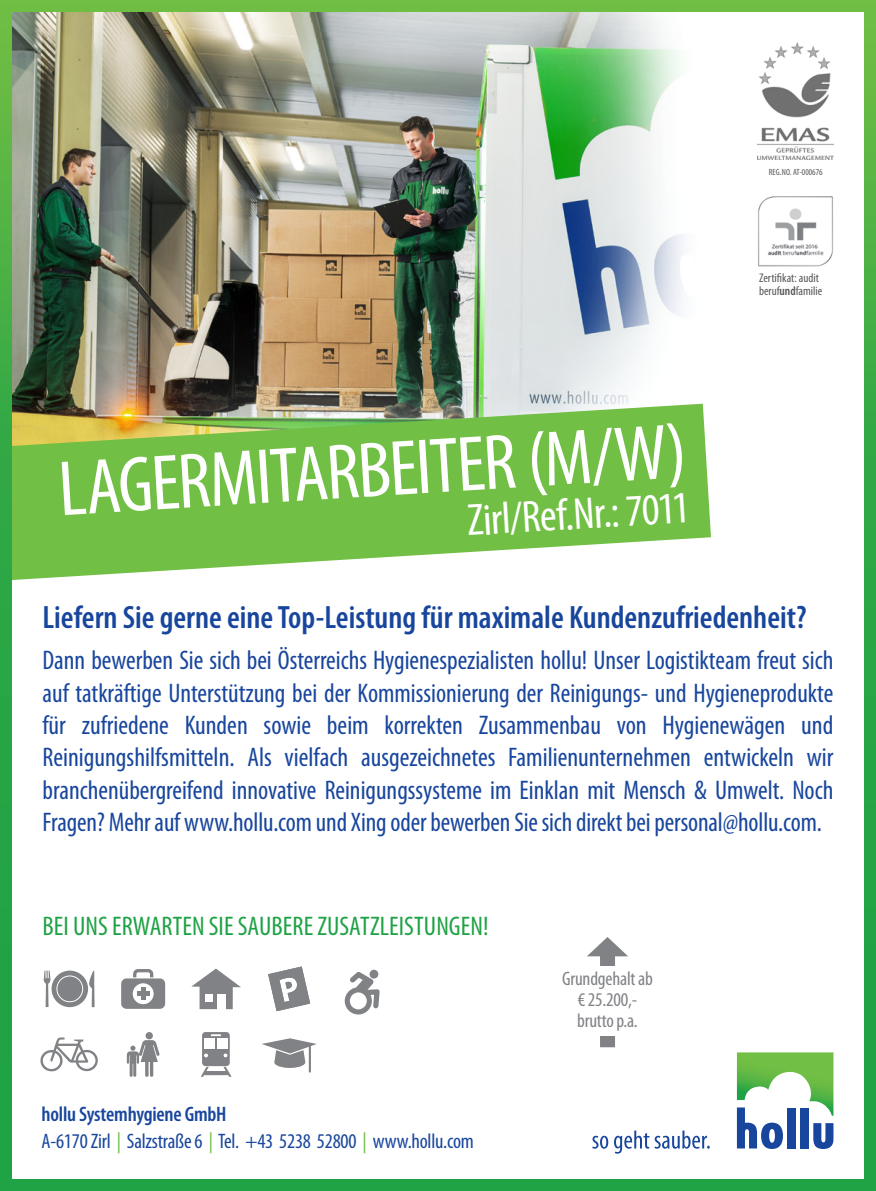
<style>
.page{position:relative;width:876px;height:1191px;background:#fff}
.page>*{position:absolute;margin:0;border:0;box-sizing:border-box;transform-origin:0 0}
.t1{font:condensed 78.9px "Myriad Pro";color:#fff}
.t2{font:condensed 45px "Myriad Pro";color:#fff}
.copy{font:600 condensed 32.4px "Myriad Pro";color:#18469d}
.copy-2{font:condensed 27px/32.4px "Myriad Pro";letter-spacing:-.005em;color:#18469d;text-align:justify}
.t3{font:condensed 27px "Myriad Pro";color:#1fa245}
.t4{font:condensed 21px "Myriad Pro";letter-spacing:-.01em;color:#18469d}
.t5{font:600 condensed 21px "Myriad Pro";letter-spacing:-.01em;color:#18469d}
.t6{font:condensed 19.5px "Myriad Pro";letter-spacing:-.01em;color:#808285}
.t7{font:condensed 12.6px "Myriad Pro";color:#57585a}
.t8{font:condensed 9px "Myriad Pro";color:#57585a}
.s1{font-weight:600}
.s2{color:#71bf44}
</style>
<div class="page">
<img style="left:0;top:0;width:876px;height:1191px">
<img style="left:758px;top:43px;width:75px;height:116px">
<img style="left:758px;top:195px;width:75px;height:71px">
<p class="t8" style="left:769px;top:167px;width:56px">REG.NO. AT-000676</p>
<p class="t1" style="left:55px;top:444px;width:630px;rotate:-4deg">LAGERMITARBEITER (M/W)</p>
<p class="t2" style="left:466px;top:492px;width:224px;rotate:-3deg">Zirl/Ref.Nr.: 7011</p>
<p class="t7" style="left:759px;top:270px;width:61px">Zertifikat: audit</p>
<p class="t7" style="left:759px;top:283px;width:65px">beruf<span class="s1">und</span>familie</p>
<p class="copy" style="left:43px;top:600px;width:765px">Liefern Sie gerne eine Top-Leistung für maximale Kundenzufriedenheit?</p>
<p class="copy-2" style="left:43px;top:644px;width:792px">Dann bewerben Sie sich bei Österreichs Hygienespezialisten hollu! Unser Logistikteam freut sich auf tatkräftige Unterstützung bei der Kommissionierung der Reinigungs- und Hygieneprodukte für zufriedene Kunden sowie beim korrekten Zusammenbau von Hygienewägen und Reinigungshilfsmitteln. Als vielfach ausgezeichnetes Familienunternehmen entwickeln wir branchenübergreifend innovative Reinigungssysteme im Einklan mit Mensch &amp; Umwelt. Noch Fragen? Mehr auf www.hollu.com und Xing oder bewerben Sie sich direkt bei personal@hollu.com.</p>
<p class="t3" style="left:43px;top:909px;width:447px">BEI UNS ERWARTEN SIE SAUBERE ZUSATZLEISTUNGEN!</p>
<p class="t5" style="left:41px;top:1103px;width:187px">hollu Systemhygiene GmbH</p>
<p class="t4" style="left:41px;top:1128px;width:434px">A-6170 Zirl <span class="s2">|</span> Salzstraße 6 <span class="s2">|</span> Tel. +43 5238 52800 <span class="s2">|</span> www.hollu.com</p>
<p class="t6" style="left:562px;top:967px;width:92px">Grundgehalt ab</p>
<p class="t6" style="left:578px;top:988px;width:61px">€ 25.200,-</p>
<p class="t6" style="left:577px;top:1009px;width:62px">brutto p.a.</p>
</div>
